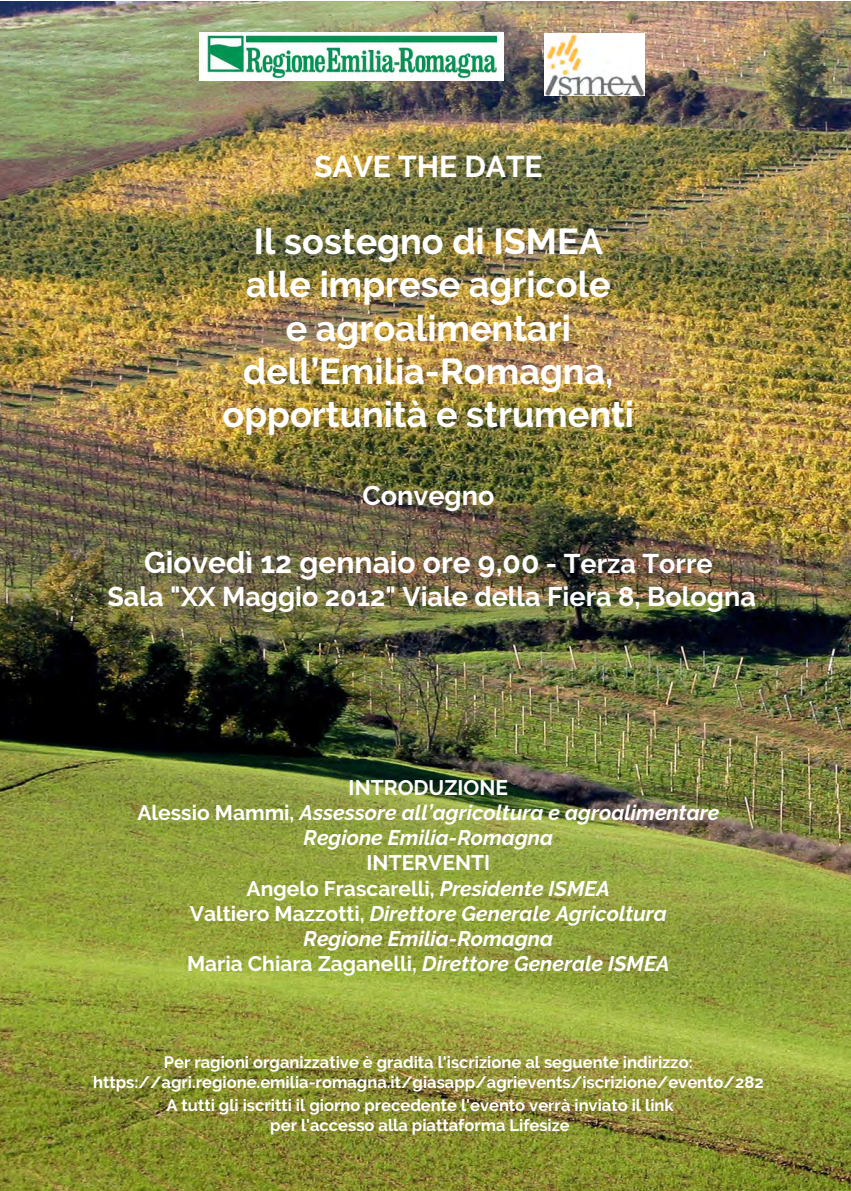
<style>
.page{position:relative;width:851px;height:1191px;background:#fff}
.page>*{position:absolute;margin:0;border:0;box-sizing:border-box;transform-origin:0 0}
.t1{font:700 36px/43.2px "Raleway";color:#fff;text-align:center}
.t2{font:700 30px "Raleway";color:#fff}
.t3{font:700 27px "Raleway";color:#fff}
.t4{font:italic 700 21px/25.2px "Raleway";color:#fff;text-align:center}
.t5{font:700 16.5px/19.8px "Raleway";color:#fff;text-align:center}
.s1{font-size:27px}
.s2{font-style:normal}
</style>
<div class="page">
<img style="left:0;top:2px;width:850px;height:1189px">
<img style="left:544px;top:34px;width:100px;height:62px">
<img style="left:199px;top:32px;width:304px;height:49px">
<h2 class="t2" style="left:314px;top:149px;width:230px">SAVE THE DATE</h2>
<h1 class="t1" style="left:222px;top:220px;width:413px">Il sostegno di ISMEA alle imprese agricole<br>e agroalimentari dell’Emilia-Romagna, opportunità e strumenti</h1>
<h3 class="t3" style="left:362px;top:480px;width:133px">Convegno</h3>
<h2 class="t2" style="left:144px;top:545px;width:570px">Giovedì 12 gennaio ore 9,00 <span class="s1">- Terza Torre</span></h2>
<h3 class="t3" style="left:107px;top:581px;width:649px">Sala "XX Maggio 2012" Viale della Fiera 8, Bologna</h3>
<p class="t4" style="left:137px;top:774px;width:583px"><span class="s2">INTRODUZIONE<br>Alessio Mammi,</span> Assessore all’agricoltura e agroalimentare<br>Regione Emilia-Romagna</p>
<p class="t4" style="left:187px;top:850px;width:484px"><span class="s2">INTERVENTI<br>Angelo Frascarelli,</span> Presidente ISMEA<br><span class="s2">Valtiero Mazzotti,</span> Direttore Generale Agricoltura Regione Emilia-Romagna<br><span class="s2">Maria Chiara Zaganelli,</span> Direttore Generale ISMEA</p>
<p class="t5" style="left:93px;top:1052px;width:672px">Per ragioni organizzative è gradita l'iscrizione al seguente indirizzo: https://agri.regione.emilia-romagna.it/giasapp/agrievents/iscrizione/evento/282</p>
<p class="t5" style="left:166px;top:1095px;width:508px">A tutti gli iscritti il giorno precedente l'evento verrà inviato il link per l'accesso alla piattaforma Lifesize</p>
</div>
